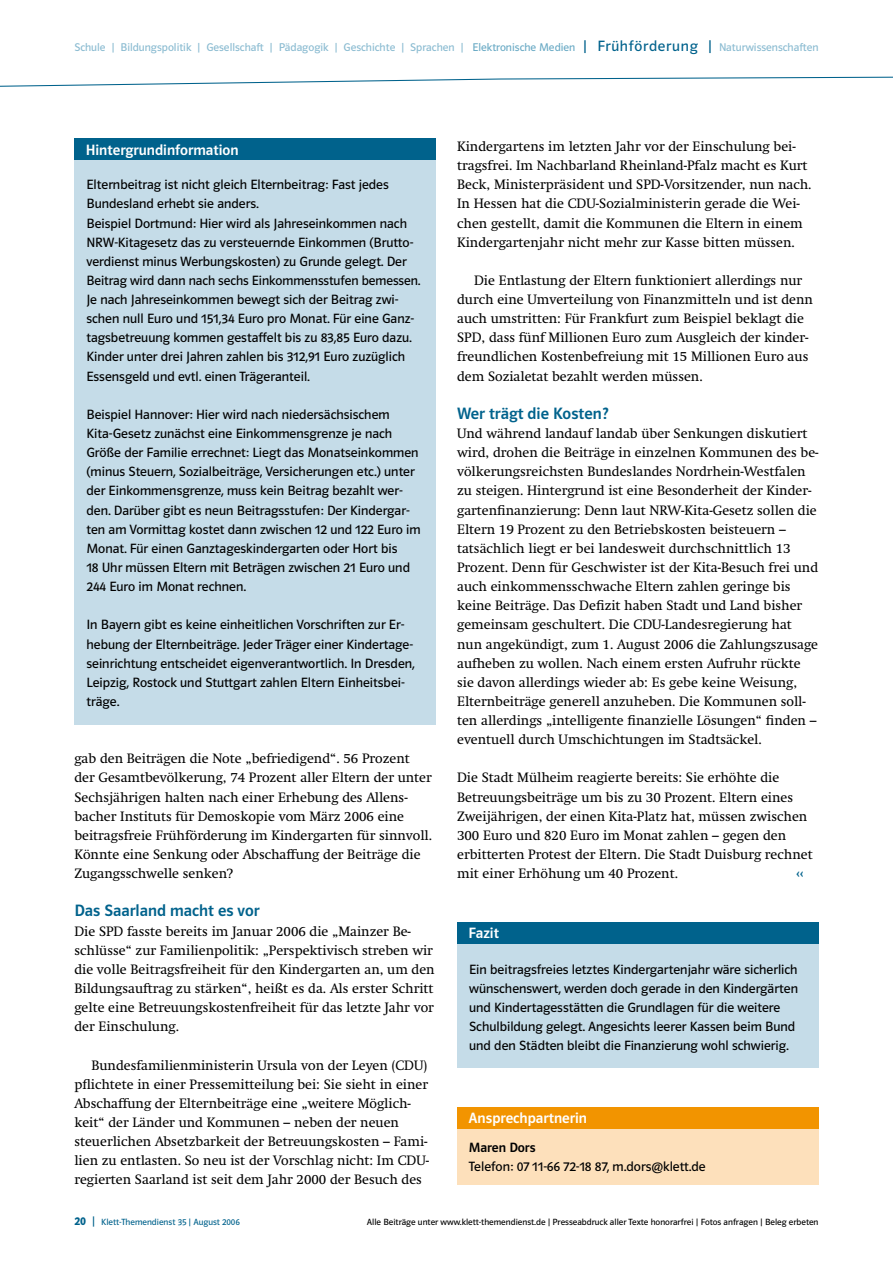
<style>
.page{position:relative;width:893px;height:1263px;background:#fff}
.page>*{position:absolute;margin:0;border:0;box-sizing:border-box;transform-origin:0 0}
.t1{font:16.5px "Polo ST11 K Krftg";color:#00628c}
.t2{font:15px "Polo ST11 K Krftg";color:#fff}
.t3{font:13.5px/19.2px "Klett Swift";color:#000}
.t4{font:13.5px/19.2px "Polo ST11 K Buch";color:#000}
.t5{font:13.5px "Polo ST11 K Krftg";color:#000}
.t6{font:13.5px "Polo ST11 K Krftg";color:#00628c}
.t7{font:11.25px "Polo ST11 K Buch";color:#8abbd1}
.t8{font:9px "Polo ST11 K Buch";color:#000}
.t9{font:9px "Polo ST11 K Buch";color:#00628c}
.s1{color:#6aaac5}
.s2{font-size:15px;color:#00628c}
.s3{font-family:"Polo ST11 K Hfett";font-size:12px}
.s4{font-size:12px}
</style>
<div class="page">
<svg style="left:0;top:76px;width:893px;height:11px"></svg>
<div style="left:457px;top:942px;width:362px;height:126px;background:#c5dce8"></div>
<div style="left:457px;top:922px;width:362px;height:21px;background:#00628c"></div>
<div style="left:457px;top:1127px;width:362px;height:57px;background:#fde0bb"></div>
<div style="left:457px;top:1108px;width:362px;height:21px;background:#f29400"></div>
<div style="left:74px;top:159px;width:362px;height:566px;background:#c5dce8"></div>
<div style="left:74px;top:139px;width:362px;height:21px;background:#00628c"></div>
<p class="t7" style="left:74px;top:41px;width:746px">Schule | Bildungspolitik | Gesellschaft | Pädagogik | Geschichte | Sprachen | <span class="s1">Elektronische Medien</span> <span class="s2">| Frühförderung |</span> Naturwissenschaften</p>
<p class="t2" style="left:86px;top:141px;width:154px">Hintergrundinformation</p>
<p class="t4" style="left:86px;top:175px;width:336px">Elternbeitrag ist nicht gleich Elternbeitrag: Fast jedes Bundesland erhebt sie anders.<br>Beispiel Dortmund: Hier wird als Jahreseinkommen nach NRW-Kitagesetz das zu versteuernde Einkommen (Brutto&shy;verdienst minus Werbungskosten) zu Grunde gelegt. Der Beitrag wird dann nach sechs Einkommensstufen bemessen.<br>Je nach Jahreseinkommen bewegt sich der Beitrag zwi&shy;schen null Euro und 151,34 Euro pro Monat. Für eine Ganz&shy;tagsbetreuung kommen gestaffelt bis zu 83,85 Euro dazu.<br>Kinder unter drei Jahren zahlen bis 312,91 Euro zuzüglich Essensgeld und evtl. einen Trägeranteil.</p>
<p class="t4" style="left:86px;top:405px;width:336px">Beispiel Hannover: Hier wird nach niedersächsischem Kita-Gesetz zunächst eine Einkommensgrenze je nach Größe der Familie errechnet: Liegt das Monatseinkommen (minus Steuern, Sozialbeiträge, Versicherungen etc.) unter der Einkommensgrenze, muss kein Beitrag bezahlt wer&shy;den. Darüber gibt es neun Beitragsstufen: Der Kindergar&shy;ten am Vormittag kostet dann zwischen 12 und 122 Euro im Monat. Für einen Ganztageskindergarten oder Hort bis<br>18 Uhr müssen Eltern mit Beträgen zwischen 21 Euro und 244 Euro im Monat rechnen.</p>
<p class="t4" style="left:86px;top:615px;width:330px">In Bayern gibt es keine einheitlichen Vorschriften zur Er&shy;hebung der Elternbeiträge. Jeder Träger einer Kindertage&shy;seinrichtung entscheidet eigenverantwortlich. In Dresden, Leipzig, Rostock und Stuttgart zahlen Eltern Einheitsbei&shy;träge.</p>
<p class="t3" style="left:74px;top:749px;width:359px">gab den Beiträgen die Note „befriedigend“. 56 Prozent der Gesamtbevölkerung, 74 Prozent aller Eltern der unter Sechsjährigen halten nach einer Erhebung des Allens&shy;bacher Instituts für Demoskopie vom März 2006 eine beitragsfreie Frühförderung im Kindergarten für sinnvoll.<br>Könnte eine Senkung oder Abschaffung der Beiträge die Zugangsschwelle senken?</p>
<p class="t1" style="left:74px;top:902px;width:187px">Das Saarland macht es vor</p>
<p class="t3" style="left:74px;top:921px;width:362px">Die SPD fasste bereits im Januar 2006 die „Mainzer Be&shy;schlüsse“ zur Familienpolitik: „Perspektivisch streben wir die volle Beitragsfreiheit für den Kindergarten an, um den Bildungsauftrag zu stärken“, heißt es da. Als erster Schritt gelte eine Betreuungskostenfreiheit für das letzte Jahr vor der Einschulung.</p>
<p class="t3" style="left:74px;top:1055px;width:356px;text-indent:17px">Bundesfamilienministerin Ursula von der Leyen (CDU) pflichtete in einer Pressemitteilung bei: Sie sieht in einer Abschaffung der Elternbeiträge eine „weitere Möglich&shy;keit“ der Länder und Kommunen – neben der neuen steuerlichen Absetzbarkeit der Betreuungskosten – Fami&shy;lien zu entlasten. So neu ist der Vorschlag nicht: Im CDU&shy;regierten Saarland ist seit dem Jahr 2000 der Besuch des</p>
<p class="t3" style="left:457px;top:137px;width:356px">Kindergartens im letzten Jahr vor der Einschulung bei&shy;tragsfrei. Im Nachbarland Rheinland-Pfalz macht es Kurt Beck, Ministerpräsident und SPD-Vorsitzender, nun nach.<br>In Hessen hat die CDU-Sozialministerin gerade die Wei&shy;chen gestellt, damit die Kommunen die Eltern in einem Kindergartenjahr nicht mehr zur Kasse bitten müssen.</p>
<p class="t3" style="left:457px;top:271px;width:357px;text-indent:17px">Die Entlastung der Eltern funktioniert allerdings nur durch eine Umverteilung von Finanzmitteln und ist denn auch umstritten: Für Frankfurt zum Beispiel beklagt die SPD, dass fünf Millionen Euro zum Ausgleich der kinder&shy;freundlichen Kostenbefreiung mit 15 Millionen Euro aus dem Sozialetat bezahlt werden müssen.</p>
<p class="t1" style="left:457px;top:404px;width:153px">Wer trägt die Kosten?</p>
<p class="t3" style="left:457px;top:424px;width:363px">Und während landauf landab über Senkungen diskutiert wird, drohen die Beiträge in einzelnen Kommunen des be&shy;völkerungsreichsten Bundeslandes Nordrhein-Westfalen zu steigen. Hintergrund ist eine Besonderheit der Kinder&shy;gartenfinanzierung: Denn laut NRW-Kita-Gesetz sollen die Eltern 19 Prozent zu den Betriebskosten beisteuern – tatsächlich liegt er bei landesweit durchschnittlich 13<br>Prozent. Denn für Geschwister ist der Kita-Besuch frei und auch einkommensschwache Eltern zahlen geringe bis keine Beiträge. Das Defizit haben Stadt und Land bisher gemeinsam geschultert. Die CDU-Landesregierung hat nun angekündigt, zum 1. August 2006 die Zahlungszusage aufheben zu wollen. Nach einem ersten Aufruhr rückte sie davon allerdings wieder ab: Es gebe keine Weisung, Elternbeiträge generell anzuheben. Die Kommunen soll&shy;ten allerdings „intelligente finanzielle Lösungen“ finden – eventuell durch Umschichtungen im Stadtsäckel.</p>
<p class="t3" style="left:457px;top:768px;width:357px">Die Stadt Mülheim reagierte bereits: Sie erhöhte die Betreuungsbeiträge um bis zu 30 Prozent. Eltern eines Zweijährigen, der einen Kita-Platz hat, müssen zwischen 300 Euro und 820 Euro im Monat zahlen – gegen den erbitterten Protest der Eltern. Die Stadt Duisburg rechnet mit einer Erhöhung um 40 Prozent.</p>
<p class="t6" style="left:796px;top:866px;width:9px">‹‹</p>
<p class="t2" style="left:469px;top:925px;width:32px">Fazit</p>
<p class="t4" style="left:469px;top:960px;width:330px">Ein beitragsfreies letztes Kindergartenjahr wäre sicherlich wünschenswert, werden doch gerade in den Kindergärten und Kindertagesstätten die Grundlagen für die weitere Schulbildung gelegt. Angesichts leerer Kassen beim Bund und den Städten bleibt die Finanzierung wohl schwierig.</p>
<p class="t2" style="left:469px;top:1109px;width:120px">Ansprechpartnerin</p>
<p class="t5" style="left:469px;top:1140px;width:68px">Maren Dors</p>
<p class="t4" style="left:469px;top:1157px;width:238px">Telefon: 07 11-66 72-18 87, m.dors@klett.de</p>
<p class="t9" style="left:74px;top:1217px;width:167px"><span class="s3">20</span> <span class="s4">|</span> Klett-Themendienst 35 | August 2006</p>
<p class="t8" style="left:367px;top:1217px;width:453px">Alle Beiträge unter www.klett-themendienst.de | Presseabdruck aller Texte honorarfrei | Fotos anfragen | Beleg erbeten</p>
</div>
